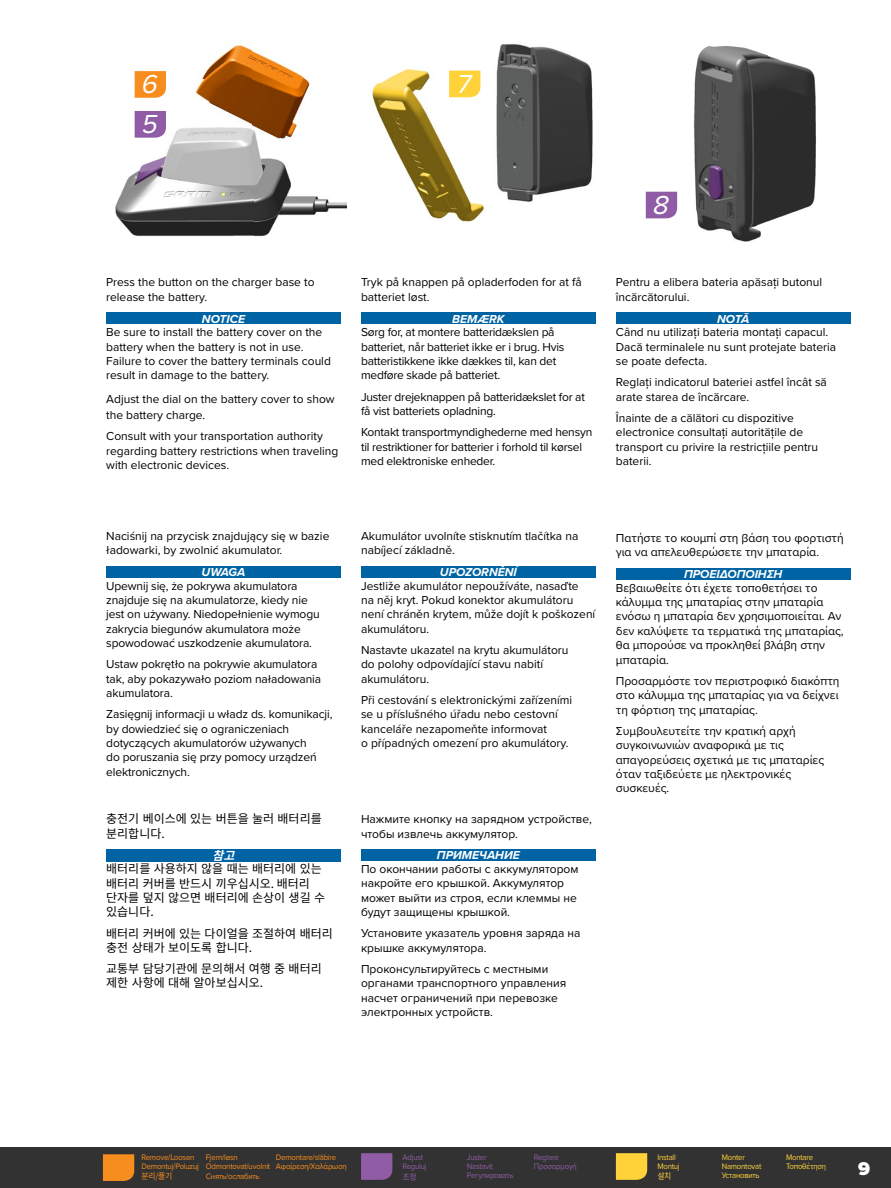
<style>
.page{position:relative;width:891px;height:1188px;background:#fff}
.page>*{position:absolute;margin:0;border:0;box-sizing:border-box;transform-origin:0 0}
.t1{font:italic 27px/39.9px "Proxima Nova";color:#fff}
.t2{font:900 19.2px "Proxima Nova";color:#fff}
.t3{font:12px/14.4px "Proxima Nova";color:#000}
.t4{font:12px/14.4px "Proxima Nova";letter-spacing:-.02em;color:#000}
.t5{font:12px/14.4px "Noto Sans CJ Kkr";color:#000}
.t6{font:italic 700 12px "Proxima Nova";color:#fff}
.t7{font:italic 700 12px "Noto Sans CJ Kkr";color:#fff}
.t8{font:8.25px/9px "Proxima Nova";letter-spacing:-.025em;color:#f78d1e;scale:.95 1}
.t9{font:8.25px "Proxima Nova";letter-spacing:-.025em;color:#8f5ca5;scale:.94 1}
.t10{font:8.25px "Proxima Nova";letter-spacing:-.025em;color:#ffd239;scale:.94 1}
.t11{font:8.25px "Proxima Nova";letter-spacing:-.025em;color:#ffd239;scale:.95 1}
.t12{font:8.25px "Proxima Nova";letter-spacing:-.025em;color:#8f5ca5;scale:.95 1}
.t13{font:8.25px "Noto Sans CJ Kkr";color:#f78d1e;scale:.95 1}
.t14{font:8.25px "Noto Sans CJ Kkr";color:#ffd239;scale:.94 1}
.t15{font:8.25px "Noto Sans CJ Kkr";color:#8f5ca5;scale:.94 1}
</style>
<div class="page">
<div style="left:0;top:1148px;width:891px;height:40px;background:#323232"></div>
<img style="left:372px;top:44px;width:221px;height:178px">
<svg style="left:449px;top:71px;width:31px;height:26px"></svg>
<img style="left:645px;top:46px;width:171px;height:196px">
<svg style="left:646px;top:192px;width:31px;height:26px"></svg>
<img style="left:115px;top:45px;width:232px;height:192px">
<svg style="left:135px;top:71px;width:31px;height:27px"></svg>
<svg style="left:135px;top:111px;width:31px;height:27px"></svg>
<svg style="left:616px;top:1153px;width:31px;height:27px"></svg>
<svg style="left:361px;top:1153px;width:31px;height:27px"></svg>
<div style="left:106px;top:312px;width:235px;height:12px;background:#0064a4"></div>
<div style="left:361px;top:312px;width:235px;height:12px;background:#0064a4"></div>
<div style="left:616px;top:312px;width:234px;height:12px;background:#0064a4"></div>
<div style="left:106px;top:566px;width:235px;height:12px;background:#0064a4"></div>
<div style="left:361px;top:566px;width:235px;height:12px;background:#0064a4"></div>
<div style="left:616px;top:568px;width:234px;height:12px;background:#0064a4"></div>
<div style="left:106px;top:849px;width:235px;height:12px;background:#0064a4"></div>
<div style="left:361px;top:849px;width:235px;height:12px;background:#0064a4"></div>
<svg style="left:103px;top:1154px;width:31px;height:27px"></svg>
<h1 class="t1" style="left:140px;top:65px;width:25px">6<br>5</h1>
<h1 class="t1" style="left:456px;top:64px;width:22px">7</h1>
<h1 class="t1" style="left:652px;top:185px;width:24px">8</h1>
<p class="t3" style="left:106px;top:275px;width:210px">Press the button on the charger base to release the battery.</p>
<p class="t6" style="left:202px;top:311px;width:45px">NOTICE</p>
<p class="t3" style="left:106px;top:325px;width:226px">Be sure to install the battery cover on the battery when the battery is not in use.<br>Failure to cover the battery terminals could result in damage to the battery.</p>
<p class="t3" style="left:106px;top:391px;width:230px;line-height:16.5px">Adjust the dial on the battery cover to show the battery charge.</p>
<p class="t3" style="left:106px;top:429px;width:234px">Consult with your transportation authority regarding battery restrictions when traveling with electronic devices.</p>
<p class="t3" style="left:361px;top:275px;width:222px">Tryk på knappen på opladerfoden for at få batteriet løst.</p>
<p class="t6" style="left:452px;top:311px;width:54px">BEMÆRK</p>
<p class="t4" style="left:361px;top:325px;width:205px">Sørg for, at montere batteridækslen på batteriet, når batteriet ikke er i brug. Hvis batteristikkene ikke dækkes til, kan det medføre skade på batteriet.</p>
<p class="t4" style="left:361px;top:390px;width:225px">Juster drejeknappen på batteridækslet for at få vist batteriets opladning.</p>
<p class="t4" style="left:361px;top:425px;width:233px">Kontakt transportmyndighederne med hensyn til restriktioner for batterier i forhold til kørsel med elektroniske enheder.</p>
<p class="t3" style="left:616px;top:275px;width:208px">Pentru a elibera bateria apăsaţi butonul încărcătorului.</p>
<p class="t6" style="left:717px;top:311px;width:34px">NOTĂ</p>
<p class="t3" style="left:616px;top:325px;width:222px">Când nu utilizaţi bateria montaţi capacul.<br>Dacă terminalele nu sunt protejate bateria se poate defecta.</p>
<p class="t3" style="left:616px;top:375px;width:213px">Reglaţi indicatorul bateriei astfel încât să arate starea de încărcare.</p>
<p class="t3" style="left:616px;top:411px;width:204px">Înainte de a călători cu dispozitive electronice consultați autoritățile de transport cu privire la restricțiile pentru baterii.</p>
<p class="t3" style="left:106px;top:529px;width:225px">Naciśnij na przycisk znajdujący się w bazie ładowarki, by zwolnić akumulator.</p>
<p class="t6" style="left:202px;top:565px;width:45px">UWAGA</p>
<p class="t3" style="left:106px;top:579px;width:215px">Upewnij się, że pokrywa akumulatora znajduje się na akumulatorze, kiedy nie jest on używany. Niedopełnienie wymogu zakrycia biegunów akumulatora może spowodować uszkodzenie akumulatora.</p>
<p class="t3" style="left:106px;top:657px;width:216px">Ustaw pokrętło na pokrywie akumulatora tak, aby pokazywało poziom naładowania akumulatora.</p>
<p class="t3" style="left:106px;top:707px;width:228px">Zasięgnij informacji u władz ds. komunikacji, by dowiedzieć się o ograniczeniach dotyczących akumulatorów używanych<br>do poruszania się przy pomocy urządzeń elektronicznych.</p>
<p class="t5" style="left:106px;top:812px;width:217px">충전기 베이스에 있는 버튼을 눌러 배터리를 분리합니다.</p>
<p class="t7" style="left:212px;top:848px;width:31px">참고</p>
<p class="t5" style="left:106px;top:862px;width:220px">배터리를 사용하지 않을 때는 배터리에 있는 배터리 커버를 반드시 끼우십시오. 배터리 단자를 덮지 않으면 배터리에 손상이 생길 수 있습니다.</p>
<p class="t5" style="left:106px;top:926px;width:228px">배터리 커버에 있는 다이얼을 조절하여 배터리 충전 상태가 보이도록 합니다.</p>
<p class="t5" style="left:106px;top:962px;width:217px">교통부 담당기관에 문의해서 여행 중 배터리 제한 사항에 대해 알아보십시오.</p>
<p class="t3" style="left:361px;top:529px;width:219px">Akumulátor uvolníte stisknutím tlačítka na nabíjecí základně.</p>
<p class="t6" style="left:440px;top:565px;width:78px">UPOZORNĚNÍ</p>
<p class="t3" style="left:361px;top:579px;width:236px">Jestliže akumulátor nepoužíváte, nasaďte<br>na něj kryt. Pokud konektor akumulátoru není chráněn krytem, může dojít k poškození akumulátoru.</p>
<p class="t3" style="left:361px;top:643px;width:209px">Nastavte ukazatel na krytu akumulátoru do polohy odpovídající stavu nabití akumulátoru.</p>
<p class="t3" style="left:361px;top:693px;width:213px">Při cestování s elektronickými zařízeními se u příslušného úřadu nebo cestovní kanceláře nezapomeňte informovat<br>o případných omezení pro akumulátory.</p>
<p class="t3" style="left:361px;top:812px;width:232px">Нажмите кнопку на зарядном устройстве, чтобы извлечь аккумулятор.</p>
<p class="t6" style="left:437px;top:848px;width:84px">ПРИМЕЧАНИЕ</p>
<p class="t3" style="left:361px;top:862px;width:219px">По окончании работы с аккумулятором накройте его крышкой. Аккумулятор может выйти из строя, если клеммы не будут защищены крышкой.</p>
<p class="t3" style="left:361px;top:926px;width:221px">Установите указатель уровня заряда на крышке аккумулятора.</p>
<p class="t3" style="left:361px;top:962px;width:207px">Проконсультируйтесь с местными органами транспортного управления насчет ограничений при перевозке электронных устройств.</p>
<p class="t3" style="left:616px;top:531px;width:229px">Πατήστε το κουμπί στη βάση του φορτιστή για να απελευθερώσετε την μπαταρία.</p>
<p class="t6" style="left:684px;top:567px;width:100px">ΠΡΟΕΙΔΟΠΟΙΗΣΗ</p>
<p class="t3" style="left:616px;top:581px;width:229px">Βεβαιωθείτε ότι έχετε τοποθετήσει το κάλυμμα της μπαταρίας στην μπαταρία ενόσω η μπαταρία δεν χρησιμοποιείται. Αν δεν καλύψετε τα τερματικά της μπαταρίας, θα μπορούσε να προκληθεί βλάβη στην μπαταρία.</p>
<p class="t3" style="left:616px;top:674px;width:225px;text-align:justify">Προσαρμόστε τον περιστροφικό διακόπτη στο κάλυμμα της μπαταρίας για να δείχνει τη φόρτιση της μπαταρίας.</p>
<p class="t3" style="left:616px;top:724px;width:210px">Συμβουλευτείτε την κρατική αρχή συγκοινωνιών αναφορικά με τις απαγορεύσεις σχετικά με τις μπαταρίες όταν ταξιδεύετε με ηλεκτρονικές συσκευές.</p>
<p class="t8" style="left:141px;top:1153px;width:218px;text-indent:135px">Demontare/slăbire<br>Demontuj/Poluzuj Odmontovat/uvolnit Αφαίρεση/Χαλάρωση</p>
<p class="t13" style="left:141px;top:1171px;width:34px">분리/풀기</p>
<p class="t8" style="left:206px;top:1172px;width:58px">Снять/ослабить</p>
<p class="t8" style="left:141px;top:1153px;width:57px">Remove/Loosen</p>
<p class="t8" style="left:206px;top:1153px;width:35px">Fjern/løsn</p>
<p class="t12" style="left:403px;top:1152px;width:23px">Adjust</p>
<p class="t9" style="left:467px;top:1152px;width:23px">Juster</p>
<p class="t9" style="left:534px;top:1152px;width:28px">Reglare</p>
<p class="t9" style="left:403px;top:1161px;width:27px">Reguluj</p>
<p class="t9" style="left:467px;top:1161px;width:29px">Nastavit</p>
<p class="t9" style="left:534px;top:1161px;width:47px">Προσαρμογή</p>
<p class="t15" style="left:403px;top:1172px;width:16px">조정</p>
<p class="t9" style="left:467px;top:1170px;width:51px">Регулировать</p>
<p class="t11" style="left:657px;top:1152px;width:21px">Install</p>
<p class="t10" style="left:722px;top:1152px;width:26px">Monter</p>
<p class="t10" style="left:786px;top:1152px;width:30px">Montare</p>
<p class="t10" style="left:657px;top:1161px;width:25px">Montuj</p>
<p class="t10" style="left:722px;top:1161px;width:44px">Namontovat</p>
<p class="t10" style="left:786px;top:1161px;width:44px">Τοποθέτηση</p>
<p class="t14" style="left:657px;top:1171px;width:16px">설치</p>
<p class="t10" style="left:722px;top:1170px;width:42px">Установить</p>
<h2 class="t2" style="left:858px;top:1157px;width:13px">9</h2>
</div>
